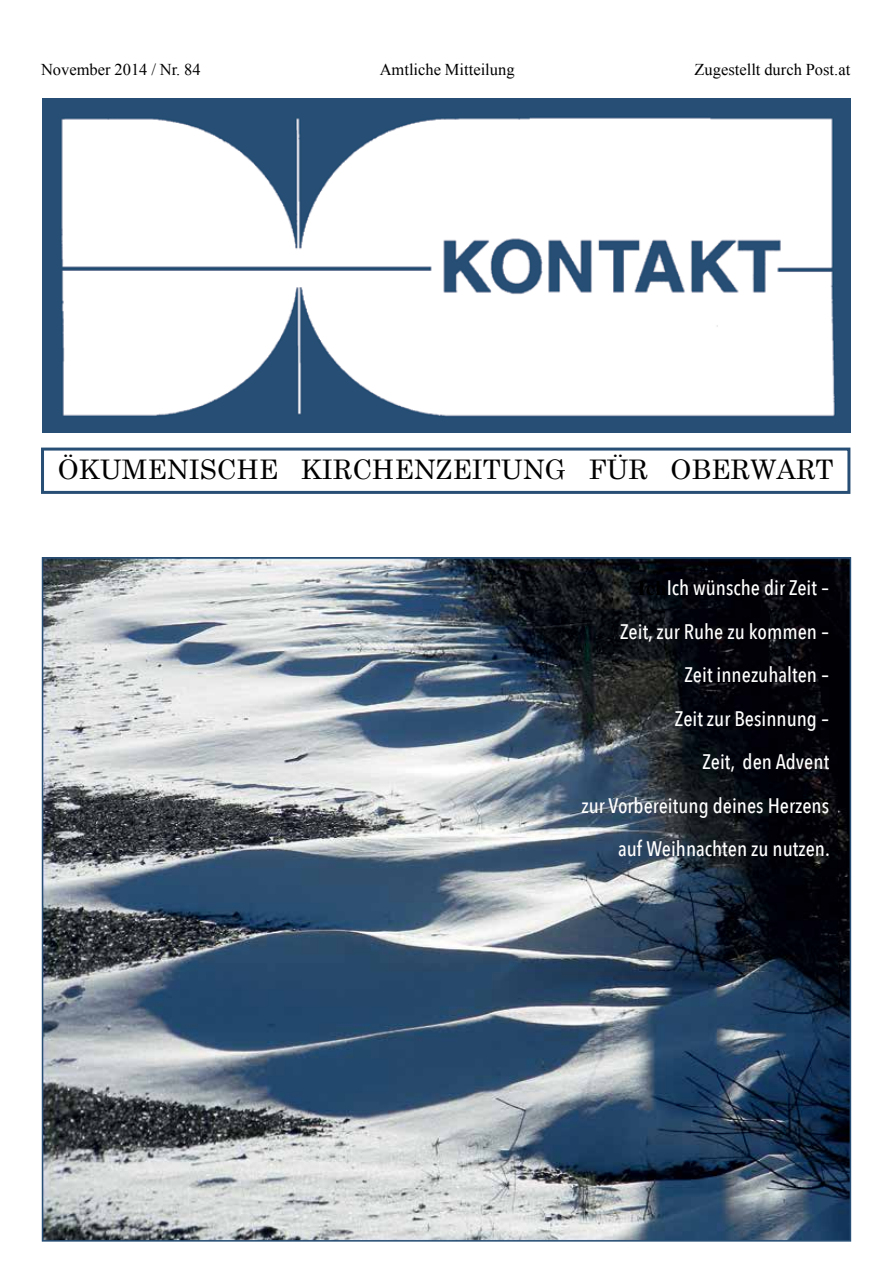
<style>
.page{position:relative;width:893px;height:1263px;background:#fff}
.page>*{position:absolute;margin:0;border:0;box-sizing:border-box;transform-origin:0 0}
.t1{font:27px "Century Schoolbook";color:#000}
.t2{font:500 21px/43.5px "Avenir Next Condensed";color:#fff;text-align:right}
.t3{font:16.5px "Times New Roman";color:#000}
.s1{font-family:"Times New Roman";font-weight:700;color:#000}
.s2{font-family:"Helvetica Neue";font-weight:400}
</style>
<div class="page">
<div style="left:41px;top:448px;width:809px;height:46px;border:3px solid #274e74"></div>
<img style="left:43px;top:99px;width:807px;height:334px">
<img style="left:45px;top:560px;width:803px;height:678px">
<p class="t3" style="left:41px;top:58px;width:161px">November 2014 / Nr. 84</p>
<p class="t3" style="left:380px;top:58px;width:136px">Amtliche Mitteilung</p>
<p class="t3" style="left:695px;top:58px;width:157px">Zugestellt durch Post.at</p>
<p class="t1" style="left:58px;top:452px;width:777px">ÖKUMENISCHE KIRCHENZEITUNG FÜR OBERWART</p>
<p class="t2" style="left:581px;top:566px;width:250px"><span class="s1">Ich</span>Ich wünsche dir Zeit <span class="s2">-<br></span>Zeit, zur Ruhe zu kommen <span class="s2">-<br></span>Zeit innezuhalten <span class="s2">-<br></span>Zeit zur Besinnung <span class="s2">-<br></span>Zeit, den Advent<br>zur Vorbereitung deines Herzens auf Weihnachten zu nutzen.</p>
</div>
